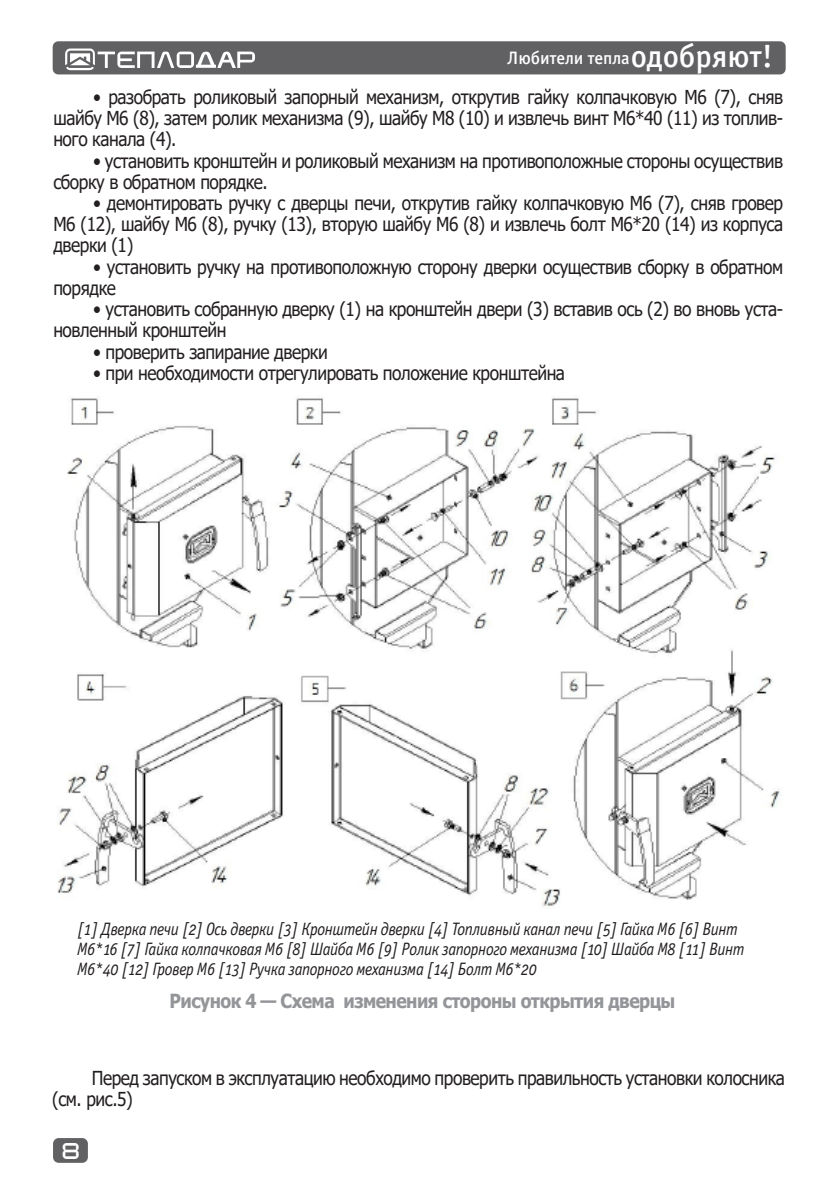
<style>
.page{position:relative;width:840px;height:1191px;background:#fff}
.page>*{position:absolute;margin:0;border:0;box-sizing:border-box;transform-origin:0 0}
.t1{font:700 19.4px "Tahoma";letter-spacing:-.03em;color:#939598;scale:.9 1}
.t2{font:19.2px/21.2px "Tahoma";letter-spacing:-.025em;color:#231f20;scale:.9 1}
.t3{font:italic 18px/20px "Officina Sans Book OSC";letter-spacing:-.025em;color:#231f20;scale:.9 1}
.t4{font:18px "Officina Sans Medium C";letter-spacing:-.005em;color:#fff}
.t5{font:16px "teplodar";color:#fff}
.s1{font-size:32px}
</style>
<div class="page">
<div style="left:53px;top:1138px;width:35px;height:24px;background:#616164;border-radius:6px"></div>
<div style="left:53px;top:41px;width:732px;height:33px;background:#616164;border-radius:6px"></div>
<svg style="left:65px;top:48px;width:190px;height:22px"></svg>
<img style="left:57px;top:398px;width:723px;height:510px">
<p class="t4" style="left:507px;top:48px;width:267px">Любители тепла<span class="s1">одобряют!</span></p>
<p class="t2" style="left:53px;top:87px;width:812px;text-align:justify;text-indent:40px">• разобрать роликовый запорный механизм, открутив гайку колпачковую М6 (7), сняв шайбу М6 (8), затем ролик механизма (9), шайбу М8 (10) и извлечь винт М6*40 (11) из топлив&shy;ного канала (4).</p>
<p class="t2" style="left:53px;top:151px;width:811px;text-indent:40px">• установить кронштейн и роликовый механизм на противоположные стороны осуществив сборку в обратном порядке.</p>
<p class="t2" style="left:53px;top:193px;width:812px;text-align:justify;text-indent:40px">• демонтировать ручку с дверцы печи, открутив гайку колпачковую М6 (7), сняв гровер М6 (12), шайбу М6 (8), ручку (13), вторую шайбу М6 (8) и извлечь болт М6*20 (14) из корпуса дверки (1)</p>
<p class="t2" style="left:53px;top:257px;width:811px;text-indent:40px">• установить ручку на противоположную сторону дверки осуществив сборку в обратном порядке</p>
<p class="t2" style="left:53px;top:299px;width:812px;text-indent:40px">• установить собранную дверку (1) на кронштейн двери (3) вставив ось (2) во вновь уста&shy;новленный кронштейн</p>
<p class="t2" style="left:93px;top:342px;width:262px">• проверить запирание дверки</p>
<p class="t2" style="left:93px;top:363px;width:525px">• при необходимости отрегулировать положение кронштейна</p>
<p class="t3" style="left:77px;top:919px;width:742px">[1] Дверка печи [2] Ось дверки [3] Кронштейн дверки [4] Топливный канал печи [5] Гайка М6 [6] Винт<br>М6*16 [7] Гайка колпачковая М6 [8] Шайба М6 [9] Ролик запорного механизма [10] Шайба М8 [11] Винт<br>М6*40 [12] Гровер М6 [13] Ручка запорного механизма [14] Болт М6*20</p>
<p class="t1" style="left:169px;top:987px;width:563px">Рисунок 4 — Схема изменения стороны открытия дверцы</p>
<p class="t2" style="left:52px;top:1068px;width:815px;text-indent:40px">Перед запуском в эксплуатацию необходимо проверить правильность установки колосника (см. рис.5)</p>
<p class="t5" style="left:63px;top:1144px;width:18px">8</p>
</div>
